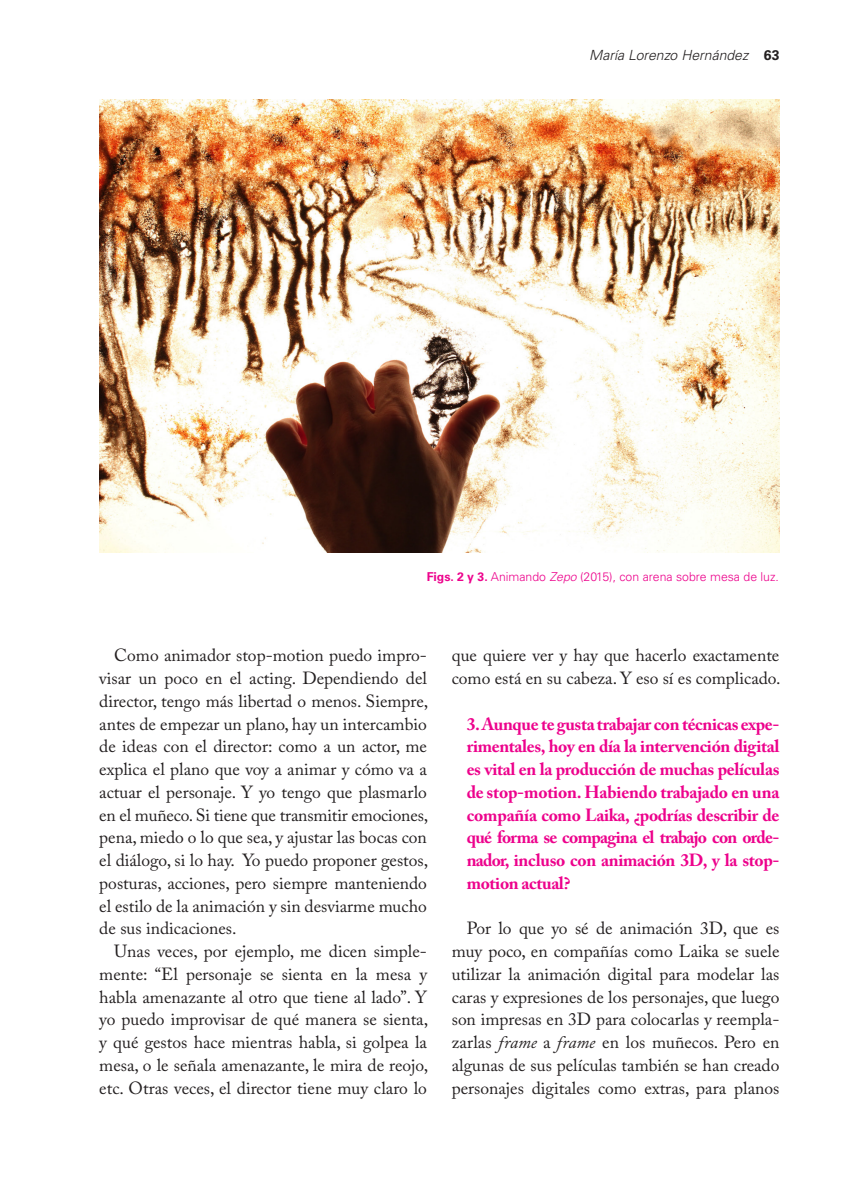
<style>
.page{position:relative;width:844px;height:1191px;background:#fff}
.page>*{position:absolute;margin:0;border:0;box-sizing:border-box;transform-origin:0 0}
.t1{font:17.5px/22.8px "Adobe Caslon Pro";color:#231f20;text-align:justify}
.t2{font:700 17.5px/22.8px "Adobe Caslon Pro";letter-spacing:-.02em;color:#ed028c;text-align:justify}
.t3{font:italic 300 14px "Univers LT Std";color:#231f20}
.t4{font:300 12.25px "Univers LT Std";color:#ed028c}
.s1{font-weight:700;font-style:normal}
.s2{font-weight:700}
.s3{font-style:italic}
</style>
<div class="page">
<img style="left:99px;top:99px;width:680px;height:453px">
<p class="t3" style="left:589px;top:46px;width:192px">María Lorenzo Hernández <span class="s1">63</span></p>
<p class="t4" style="left:426px;top:569px;width:353px"><span class="s2">Figs. 2 y 3.</span> Animando <span class="s3">Zepo</span> (2015), con arena sobre mesa de luz.</p>
<p class="t1" style="left:99px;top:644px;width:330px;text-indent:15px">Como animador stop-motion puedo impro&shy;visar un poco en el acting. Dependiendo del director, tengo más libertad o menos. Siempre, antes de empezar un plano, hay un intercambio de ideas con el director: como a un actor, me explica el plano que voy a animar y cómo va a actuar el personaje. Y yo tengo que plasmarlo en el muñeco. Si tiene que transmitir emociones, pena, miedo o lo que sea, y ajustar las bocas con el diálogo, si lo hay. Yo puedo proponer gestos, posturas, acciones, pero siempre manteniendo el estilo de la animación y sin desviarme mucho de sus indicaciones.</p>
<p class="t1" style="left:99px;top:939px;width:330px;text-indent:15px">Unas veces, por ejemplo, me dicen simple&shy;mente: “El personaje se sienta en la mesa y habla amenazante al otro que tiene al lado”. Y yo puedo improvisar de qué manera se sienta, y qué gestos hace mientras habla, si golpea la mesa, o le señala amenazante, le mira de reojo, etc. Otras veces, el director tiene muy claro lo</p>
<p class="t1" style="left:451px;top:644px;width:330px">que quiere ver y hay que hacerlo exactamente como está en su cabeza. Y eso sí es complicado.</p>
<p class="t2" style="left:466px;top:712px;width:314px">3. Aunque te gusta trabajar con técnicas expe&shy;rimentales, hoy en día la intervención digital es vital en la producción de muchas películas de stop-motion. Habiendo trabajado en una compañía como Laika, ¿podrías describir de qué forma se compagina el trabajo con orde&shy;nador, incluso con animación 3D, y la stop&shy;motion actual?</p>
<p class="t1" style="left:451px;top:917px;width:329px;text-indent:15px">Por lo que yo sé de animación 3D, que es muy poco, en compañías como Laika se suele utilizar la animación digital para modelar las caras y expresiones de los personajes, que luego son impresas en 3D para colocarlas y reempla&shy;zarlas <span class="s3">frame</span> a <span class="s3">frame</span> en los muñecos. Pero en algunas de sus películas también se han creado personajes digitales como extras, para planos</p>
</div>
